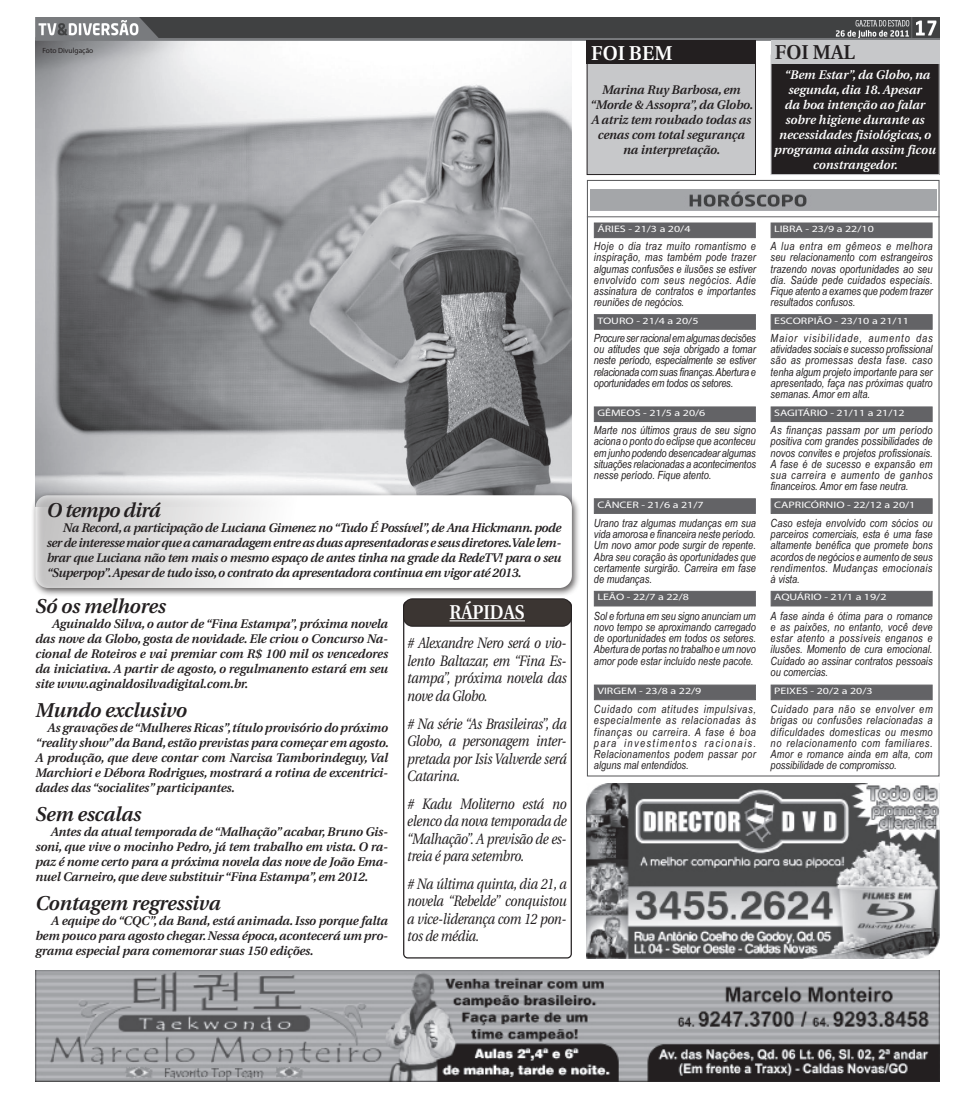
<style>
.page{position:relative;width:975px;height:1099px;background:#fff}
.page>*{position:absolute;margin:0;border:0;box-sizing:border-box;transform-origin:0 0}
.Corpo_de_Texto{font:italic 600 20px "Utopia";letter-spacing:-.01em;color:#231f20}
.Corpo_de_Texto-2{font:italic 600 20px "Utopia";letter-spacing:-.03em;color:#231f20}
.Corpo_de_Texto-3{font:600 20px "Utopia";color:#fff}
.Corpo_de_Texto-4{font:600 20px "Utopia";color:#231f20}
.Chapéu{font:600 19.88px "Utopia";color:#fff;scale:.88 1}
.Corpo_de_Texto-5{font:italic 15px/17.5px "Utopia";letter-spacing:-.02em;color:#231f20;text-align:justify;scale:.85 1}
.Corpo_de_Texto-6{font:italic 600 12.5px/15px "Utopia";letter-spacing:-.01em;color:#231f20;text-align:justify}
.Corpo_de_Texto-7{font:italic 600 12.5px/15px "Utopia";color:#fff;text-align:center}
.Horoscopo{font:italic 11.25px/11.2px "Arial Narrow";color:#231f20;text-align:justify}
.Horoscopo-2{font:9.38px "Myriad Pro";color:#fff;scale:1.27 1}
.Crédito_Fotos{font:7.5px "Myriad Pro";color:#231f20}
</style>
<div class="page">
<img style="left:35px;top:40px;width:537px;height:451px">
<div style="left:31px;top:491px;width:550px;height:106px;background:#231f20;opacity:.75"></div>
<svg style="left:35px;top:495px;width:537px;height:93px"></svg>
<img style="left:35px;top:18px;width:904px;height:22px">
<img style="left:35px;top:970px;width:904px;height:111px">
<img style="left:587px;top:783px;width:352px;height:175px">
<div style="left:587px;top:55px;width:168px;height:119px;background:#c7c8ca"></div>
<div style="left:586px;top:55px;width:169px;height:120px;border:1px solid #231f20"></div>
<div style="left:586px;top:40px;width:169px;height:24px;background:#231f20"></div>
<div style="left:771px;top:55px;width:168px;height:119px;background:#231f20"></div>
<div style="left:770px;top:55px;width:169px;height:120px;border:1px solid #c7c8ca"></div>
<div style="left:770px;top:40px;width:169px;height:24px;background:#c7c8ca"></div>
<hr style="left:587px;top:216px;width:352px;height:1px;background:#636366">
<img style="left:590px;top:189px;width:345px;height:21px">
<div style="left:593px;top:222px;width:162px;height:16px;background:#636366;border:1px solid #636366"></div>
<div style="left:594px;top:314px;width:161px;height:16px;background:#636366;border:1px solid #636366"></div>
<div style="left:593px;top:406px;width:162px;height:16px;background:#636366;border:1px solid #636366"></div>
<div style="left:593px;top:498px;width:162px;height:16px;background:#636366;border:1px solid #636366"></div>
<div style="left:593px;top:591px;width:162px;height:15px;background:#636366"></div>
<div style="left:594px;top:684px;width:161px;height:16px;background:#636366;border:1px solid #636366"></div>
<div style="left:770px;top:222px;width:162px;height:16px;background:#636366;border:1px solid #636366"></div>
<div style="left:770px;top:314px;width:162px;height:16px;background:#636366;border:1px solid #636366"></div>
<div style="left:770px;top:406px;width:162px;height:16px;background:#636366;border:1px solid #636366"></div>
<div style="left:770px;top:498px;width:162px;height:16px;background:#636366;border:1px solid #636366"></div>
<div style="left:770px;top:591px;width:162px;height:15px;background:#636366"></div>
<div style="left:770px;top:684px;width:162px;height:16px;background:#636366;border:1px solid #636366"></div>
<div style="left:403px;top:601px;width:169px;height:357px;border:1px solid #231f20;border-radius:4px"></div>
<div style="left:403px;top:599px;width:168px;height:27px;background:#3b3532;border-radius:9px"></div>
<div style="left:403px;top:598px;width:169px;height:28px;border:1px solid #231f20;border-radius:9px"></div>
<hr style="left:449px;top:620px;width:76px;height:1px;background:#fff">
<p class="Crédito_Fotos" style="left:43px;top:46px;width:52px">Foto Divulgação</p>
<p class="Corpo_de_Texto-2" style="left:47px;top:498px;width:116px">O tempo dirá</p>
<p class="Corpo_de_Texto-6" style="left:47px;top:520px;width:516px;text-indent:16px">Na Record, a participação de Luciana Gimenez no “Tudo É Possível”, de Ana Hickmann. pode ser de interesse maior que a camaradagem entre as duas apresentadoras e seus diretores.Vale lem&shy;brar que Luciana não tem mais o mesmo espaço de antes tinha na grade da RedeTV! para o seu “Superpop”. Apesar de tudo isso, o contrato da apresentadora continua em vigor até 2013.</p>
<p class="Corpo_de_Texto" style="left:35px;top:595px;width:132px">Só os melhores</p>
<p class="Corpo_de_Texto-6" style="left:35px;top:616px;width:354px;text-indent:17px">Aguinaldo Silva, o autor de “Fina Estampa”, próxima novela das nove da Globo, gosta de novidade. Ele criou o Concurso Na&shy;cional de Roteiros e vai premiar com R$ 100 mil os vencedores da iniciativa. A partir de agosto, o regulmanento estará em seu site www.aginaldosilvadigital.com.br.</p>
<p class="Corpo_de_Texto" style="left:35px;top:699px;width:153px">Mundo exclusivo</p>
<p class="Corpo_de_Texto-6" style="left:35px;top:720px;width:355px;text-indent:12px">As gravações de “Mulheres Ricas”, título provisório do próximo “reality show” da Band, estão previstas para começar em agosto.<br>A produção, que deve contar com Narcisa Tamborindeguy, Val Marchiori e Débora Rodrigues, mostrará a rotina de excentrici&shy;dades das “socialites” participantes.</p>
<p class="Corpo_de_Texto" style="left:35px;top:802px;width:107px">Sem escalas</p>
<p class="Corpo_de_Texto-6" style="left:35px;top:824px;width:354px;text-indent:15px">Antes da atual temporada de “Malhação” acabar, Bruno Gis&shy;soni, que vive o mocinho Pedro, já tem trabalho em vista. O ra&shy;paz é nome certo para a próxima novela das nove de João Ema&shy;nuel Carneiro, que deve substituir “Fina Estampa”, em 2012.</p>
<p class="Corpo_de_Texto" style="left:35px;top:891px;width:187px">Contagem regressiva</p>
<p class="Corpo_de_Texto-6" style="left:35px;top:913px;width:354px;text-indent:16px">A equipe do “CQC”, da Band, está animada. Isso porque falta bem pouco para agosto chegar. Nessa época, acontecerá um pro&shy;grama especial para comemorar suas 150 edições.</p>
<p class="Chapéu" style="left:449px;top:601px;width:87px">RÁPIDAS</p>
<p class="Corpo_de_Texto-5" style="left:407px;top:635px;width:189px"># Alexandre Nero será o vio&shy;lento Baltazar, em “Fina Es&shy;tampa”, próxima novela das nove da Globo.</p>
<p class="Corpo_de_Texto-5" style="left:407px;top:715px;width:189px"># Na série “As Brasileiras”, da Globo, a personagem inter&shy;pretada por Isis Valverde será Catarina.</p>
<p class="Corpo_de_Texto-5" style="left:407px;top:795px;width:189px"># Kadu Moliterno está no elenco da nova temporada de “Malhação”. A previsão de es&shy;treia é para setembro.</p>
<p class="Corpo_de_Texto-5" style="left:407px;top:875px;width:189px"># Na última quinta, dia 21, a novela “Rebelde” conquistou a vice-liderança com 12 pon&shy;tos de média.</p>
<p class="Corpo_de_Texto-3" style="left:591px;top:42px;width:83px">FOI BEM</p>
<p class="Corpo_de_Texto-6" style="left:590px;top:82px;width:165px;text-align:center">Marina Ruy Barbosa, em “Morde &amp; Assopra”, da Globo.<br>A atriz tem roubado todas as cenas com total segurança na interpretação.</p>
<p class="Horoscopo-2" style="left:597px;top:223px;width:75px">ÁRIES - 21/3 a 20/4</p>
<p class="Corpo_de_Texto-4" style="left:774px;top:41px;width:82px">FOI MAL</p>
<p class="Corpo_de_Texto-7" style="left:774px;top:67px;width:163px">“Bem Estar”, da Globo, na segunda, dia 18. Apesar<br>da boa intenção ao falar sobre higiene durante as necessidades fisiológicas, o programa ainda assim ficou constrangedor.</p>
<p class="Horoscopo-2" style="left:774px;top:223px;width:80px">LIBRA - 23/9 a 22/10</p>
<p class="Horoscopo" style="left:594px;top:240px;width:163px">Hoje o dia traz muito romantismo e inspiração, mas também pode trazer algumas confusões e ilusões se estiver envolvido com seus negócios. Adie assinatura de contratos e importantes reuniões de negócios.</p>
<p class="Horoscopo" style="left:770px;top:240px;width:163px">A lua entra em gêmeos e melhora seu relacionamento com estrangeiros trazendo novas oportunidades ao seu dia. Saúde pede cuidados especiais.<br>Fique atento a exames que podem trazer resultados confusos.</p>
<p class="Horoscopo" style="left:770px;top:332px;width:163px">Maior visibilidade, aumento das atividades sociais e sucesso profissional são as promessas desta fase. caso tenha algum projeto importante para ser apresentado, faça nas próximas quatro semanas. Amor em alta.</p>
<p class="Horoscopo" style="left:770px;top:424px;width:164px">As finanças passam por um período positiva com grandes possibilidades de novos convites e projetos profissionais.<br>A fase é de sucesso e expansão em sua carreira e aumento de ganhos financeiros. Amor em fase neutra.</p>
<p class="Horoscopo" style="left:770px;top:517px;width:164px">Caso esteja envolvido com sócios ou parceiros comerciais, esta é uma fase altamente benéfica que promete bons acordos de negócios e aumento de seus rendimentos. Mudanças emocionais à vista.</p>
<p class="Horoscopo" style="left:770px;top:609px;width:163px">A fase ainda é ótima para o romance e as paixões, no entanto, você deve estar atento a possíveis enganos e ilusões. Momento de cura emocional.<br>Cuidado ao assinar contratos pessoais ou comercias.</p>
<p class="Horoscopo" style="left:770px;top:703px;width:164px">Cuidado para não se envolver em brigas ou confusões relacionadas a dificuldades domesticas ou mesmo no relacionamento com familiares.<br>Amor e romance ainda em alta, com possibilidade de compromisso.</p>
<p class="Horoscopo-2" style="left:774px;top:314px;width:108px">ESCORPIÃO - 23/10 a 21/11</p>
<p class="Horoscopo-2" style="left:597px;top:314px;width:81px">TOURO - 21/4 a 20/5</p>
<p class="Horoscopo" style="left:594px;top:332px;width:163px">Procure ser racional em algumas decisões ou atitudes que seja obrigado a tomar neste período, especialmente se estiver relacionada com suas finanças. Abertura e oportunidades em todos os setores.</p>
<p class="Horoscopo" style="left:594px;top:424px;width:164px">Marte nos últimos graus de seu signo aciona o ponto do eclipse que aconteceu em junho podendo desencadear algumas situações relacionadas a acontecimentos nesse período. Fique atento.</p>
<p class="Horoscopo" style="left:594px;top:517px;width:163px">Urano traz algumas mudanças em sua vida amorosa e financeira neste período.<br>Um novo amor pode surgir de repente.<br>Abra seu coração às oportunidades que certamente surgirão. Carreira em fase de mudanças.</p>
<p class="Horoscopo" style="left:594px;top:609px;width:163px">Sol e fortuna em seu signo anunciam um novo tempo se aproximando carregado de oportunidades em todos os setores.<br>Abertura de portas no trabalho e um novo amor pode estar incluído neste pacote.</p>
<p class="Horoscopo" style="left:594px;top:703px;width:163px">Cuidado com atitudes impulsivas, especialmente as relacionadas às finanças ou carreira. A fase é boa para investimentos racionais.<br>Relacionamentos podem passar por alguns mal entendidos.</p>
<p class="Horoscopo-2" style="left:774px;top:407px;width:104px">SAGITÁRIO - 21/11 a 21/12</p>
<p class="Horoscopo-2" style="left:597px;top:407px;width:87px">GÊMEOS - 21/5 a 20/6</p>
<p class="Horoscopo-2" style="left:774px;top:498px;width:113px">CAPRICÓRNIO - 22/12 a 20/1</p>
<p class="Horoscopo-2" style="left:597px;top:498px;width:85px">CÂNCER - 21/6 a 21/7</p>
<p class="Horoscopo-2" style="left:774px;top:591px;width:90px">AQUÁRIO - 21/1 a 19/2</p>
<p class="Horoscopo-2" style="left:597px;top:591px;width:74px">LEÃO - 22/7 a 22/8</p>
<p class="Horoscopo-2" style="left:597px;top:685px;width:83px">VIRGEM - 23/8 a 22/9</p>
<p class="Horoscopo-2" style="left:774px;top:685px;width:79px">PEIXES - 20/2 a 20/3</p>
</div>
